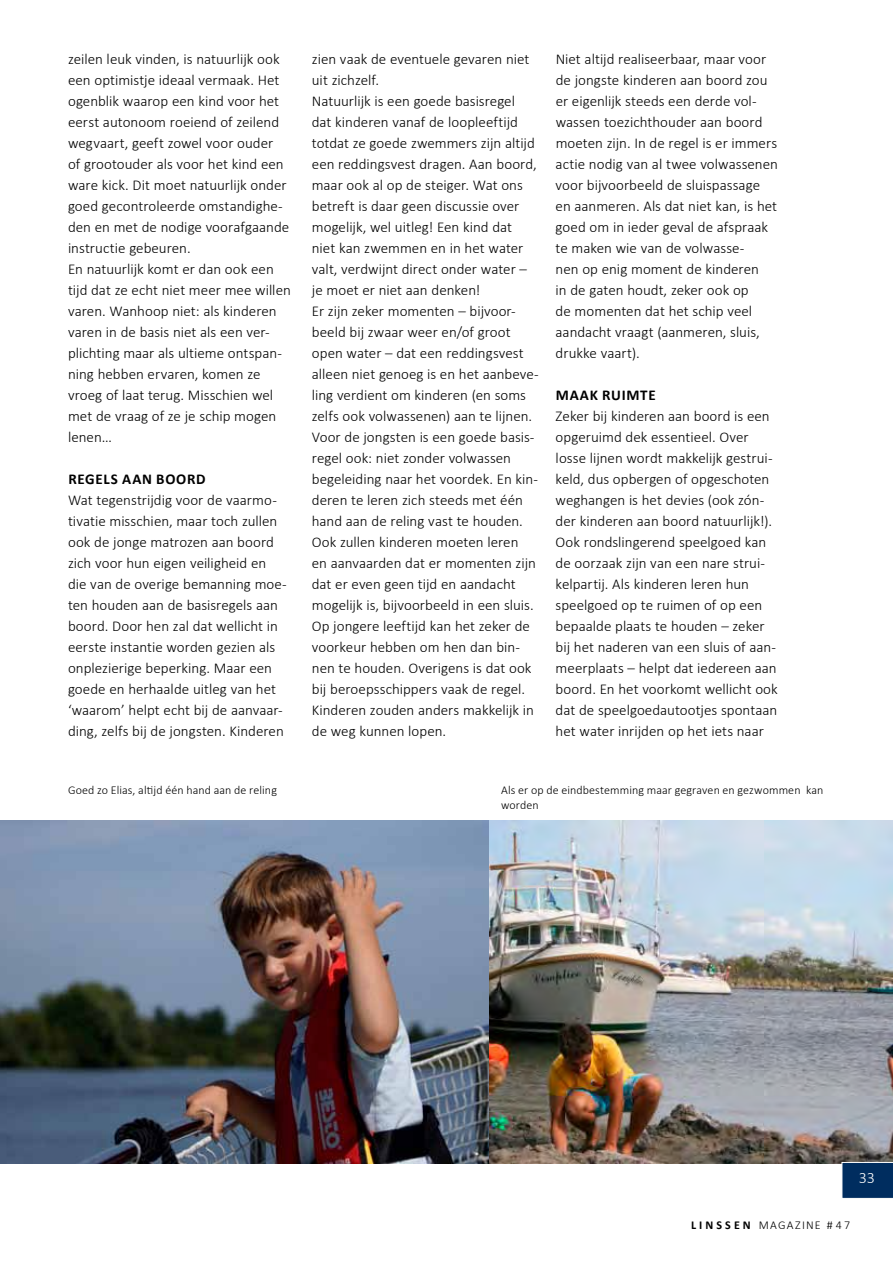
<style>
.page{position:relative;width:893px;height:1263px;background:#fff}
.page>*{position:absolute;margin:0;border:0;box-sizing:border-box;transform-origin:0 0}
.t1{font:300 16.05px "Calibri";color:#fff}
.t2{font:300 15px/21px "Calibri";color:#000}
.t3{font:700 15px "Calibri";letter-spacing:.045em;color:#000}
.t4{font:300 12px/15px "Calibri";letter-spacing:.01em;color:#000}
.t5{font:300 12px "Calibri";letter-spacing:.105em;color:#000}
.s1{font-weight:700}
</style>
<div class="page">
<img style="left:0;top:821px;width:893px;height:342px">
<svg style="left:842px;top:1162px;width:51px;height:36px;background:#093465"></svg>
<p class="t2" style="left:68px;top:48px;width:224px">zeilen leuk vinden, is natuurlijk ook een optimistje ideaal vermaak. Het ogenblik waarop een kind voor het eerst autonoom roeiend of zeilend wegvaart, geeft zowel voor ouder<br>of grootouder als voor het kind een ware kick. Dit moet natuurlijk onder goed gecontroleerde omstandighe&shy;den en met de nodige voorafgaande instructie gebeuren.<br>En natuurlijk komt er dan ook een tijd dat ze echt niet meer mee willen varen. Wanhoop niet: als kinderen varen in de basis niet als een ver&shy;plichting maar als ultieme ontspan&shy;ning hebben ervaren, komen ze vroeg of laat terug. Misschien wel met de vraag of ze je schip mogen lenen…</p>
<p class="t3" style="left:68px;top:469px;width:33px">RE GELS</p>
<p class="t3" style="left:122px;top:469px;width:85px">AAN BOORD</p>
<p class="t2" style="left:68px;top:489px;width:220px">Wat tegenstrijdig voor de vaarmo&shy;tivatie misschien, maar toch zullen ook de jonge matrozen aan boord zich voor hun eigen veiligheid en die van de overige bemanning moe&shy;ten houden aan de basisregels aan boord. Door hen zal dat wellicht in eerste instantie worden gezien als onplezierige beperking. Maar een goede en herhaalde uitleg van het ‘waarom’ helpt echt bij de aanvaar&shy;ding, zelfs bij de jongsten. Kinderen</p>
<p class="t4" style="left:68px;top:783px;width:210px">Goed zo Elias, altijd één hand aan de reling</p>
<p class="t2" style="left:312px;top:48px;width:228px">zien vaak de eventuele gevaren niet uit zichzelf.<br>Natuurlijk is een goede basisregel<br>dat kinderen vanaf de loopleeftijd totdat ze goede zwemmers zijn altijd een reddingsvest dragen. Aan boord, maar ook al op de steiger. Wat ons betreft is daar geen discussie over mogelijk, wel uitleg! Een kind dat niet kan zwemmen en in het water valt, verdwijnt direct onder water – je moet er niet aan denken!<br>Er zijn zeker momenten – bijvoor&shy;beeld bij zwaar weer en/of groot open water – dat een reddingsvest alleen niet genoeg is en het aanbeve&shy;ling verdient om kinderen (en soms zelfs ook volwassenen) aan te lijnen.<br>Voor de jongsten is een goede basis&shy;regel ook: niet zonder volwassen begeleiding naar het voordek. En kin&shy;deren te leren zich steeds met één hand aan de reling vast te houden.<br>Ook zullen kinderen moeten leren<br>en aanvaarden dat er momenten zijn dat er even geen tijd en aandacht mogelijk is, bijvoorbeeld in een sluis.<br>Op jongere leeftijd kan het zeker de voorkeur hebben om hen dan bin&shy;nen te houden. Overigens is dat ook bij beroepsschippers vaak de regel.<br>Kinderen zouden anders makkelijk in de weg kunnen lopen.</p>
<p class="t2" style="left:556px;top:48px;width:224px">N iet altijd realiseerbaar, maar voor de jongste kinderen aan boord zou er eigenlijk steeds een derde vol&shy;wassen toezichthouder aan boord moeten zijn. I n de regel is er immers actie nodig van al twee volwassenen voor bijvoorbeeld de sluispassage en aanmeren. Als dat niet kan, is het goed om in ieder geval de afspraak te maken wie van de volwasse-<br>nen op enig moment de kinderen<br>in de gaten houdt, zeker ook op<br>de momenten dat het schip veel aandacht vraagt (aanmeren, sluis, drukke vaart).</p>
<p class="t3" style="left:556px;top:385px;width:100px">MAAK RUIMTE</p>
<p class="t2" style="left:556px;top:405px;width:224px">Zeker bij kinderen aan boord is een opgeruimd dek essentieel. Over losse lijnen wordt makkelijk gestrui&shy;keld, dus opbergen of opgeschoten weghangen is het devies (ook zón&shy;der kinderen aan boord natuurlijk!).<br>Ook rondslingerend speelgoed kan de oorzaak zijn van een nare strui&shy;kelpartij. Als kinderen leren hun speelgoed op te ruimen of op een bepaalde plaats te houden – zeker bij het naderen van een sluis of aan&shy;meerplaats – helpt dat iedereen aan boord. En het voorkomt wellicht ook dat de speelgoedautootjes spontaan het water inrijden op het iets naar</p>
<p class="t4" style="left:501px;top:783px;width:324px">Als er op de eindbestemming maar gegraven en gezwommen kan worden</p>
<p class="t1" style="left:859px;top:1168px;width:18px">33</p>
<p class="t5" style="left:691px;top:1217px;width:161px"><span class="s1">LINSSEN</span> magazine #47</p>
</div>
